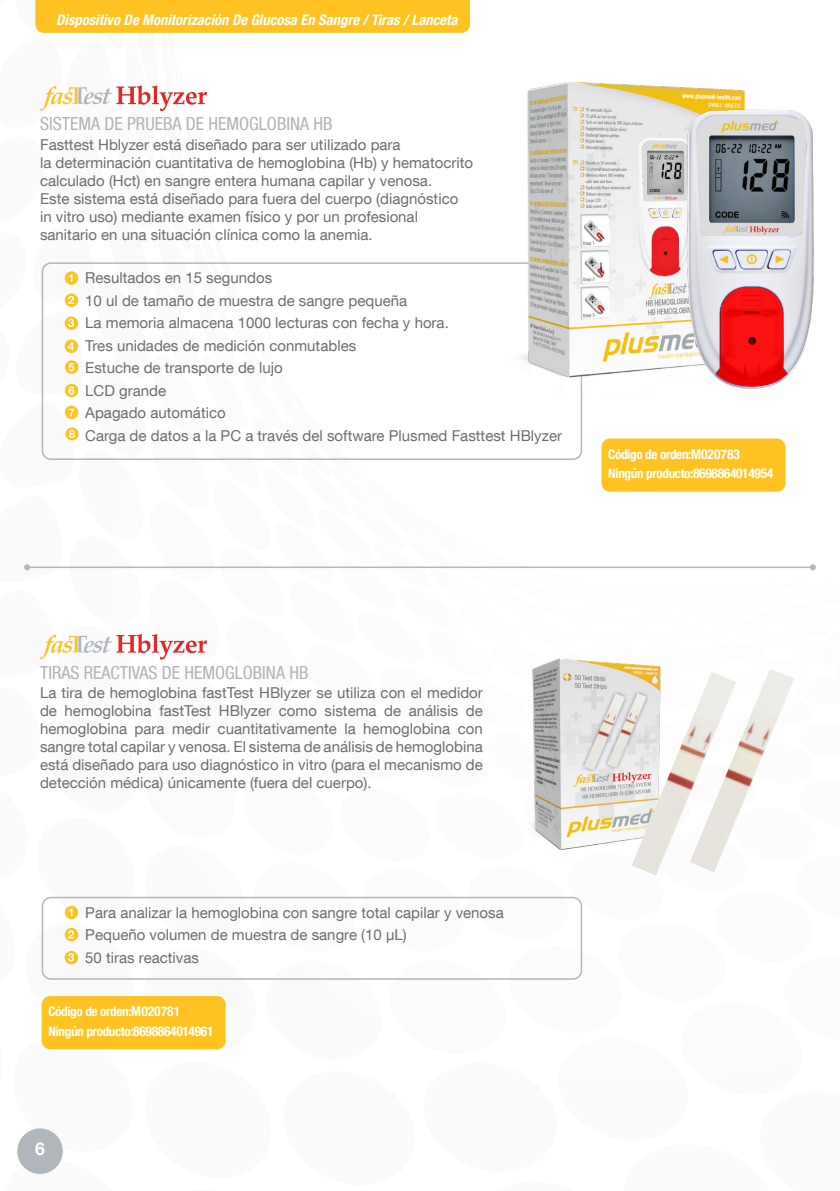
<style>
.page{position:relative;width:840px;height:1191px;background:#fff}
.page>*{position:absolute;margin:0;border:0;box-sizing:border-box;transform-origin:0 0}
.t1{font:condensed 18px "Helvetica Neue LT Com";color:#b2b3b7}
.t2{font:700 17.6px "Helvetica Neue LT Com";color:#fff}
.t3{font:15px/18px "Helvetica Neue LT Com";color:#6c6d70}
.t4{font:italic 700 condensed 14.6px "Helvetica Neue LT Com";color:#fff}
.t5{font:700 condensed 13.2px/19.6px "Helvetica Neue LT Com";letter-spacing:-.025em;color:#fff}
.s1{font-size:13.6px}
</style>
<div class="page">
<div style="left:17px;top:1128px;width:46px;height:46px;background:#b0b6bb;border-radius:50%"></div>
<div style="left:35px;top:0;width:434px;height:33px;background:#fec221"></div>
<hr style="left:27px;top:566px;width:785px;height:2px;background:#b2b7bb">
<svg style="left:24px;top:564px;width:6px;height:6px"></svg>
<svg style="left:809px;top:564px;width:6px;height:6px"></svg>
<svg style="left:65px;top:271px;width:13px;height:14px"></svg>
<svg style="left:65px;top:905px;width:13px;height:14px"></svg>
<div style="left:65px;top:293px;width:13px;height:14px;background:#fec221;border-radius:50%"></div>
<svg style="left:65px;top:928px;width:13px;height:13px"></svg>
<div style="left:65px;top:316px;width:13px;height:14px;background:#fec221;border-radius:50%"></div>
<div style="left:65px;top:951px;width:13px;height:13px;background:#fec221;border-radius:50%"></div>
<div style="left:65px;top:339px;width:13px;height:14px;background:#fec221;border-radius:50%"></div>
<svg style="left:69px;top:274px;width:3px;height:8px"></svg>
<svg style="left:69px;top:908px;width:3px;height:8px"></svg>
<svg style="left:68px;top:296px;width:6px;height:8px"></svg>
<svg style="left:68px;top:930px;width:6px;height:8px"></svg>
<svg style="left:68px;top:319px;width:6px;height:8px"></svg>
<svg style="left:68px;top:953px;width:6px;height:8px"></svg>
<svg style="left:68px;top:342px;width:6px;height:8px"></svg>
<svg style="left:65px;top:360px;width:13px;height:14px"></svg>
<svg style="left:65px;top:384px;width:13px;height:13px"></svg>
<svg style="left:65px;top:405px;width:13px;height:14px"></svg>
<svg style="left:68px;top:363px;width:6px;height:8px"></svg>
<svg style="left:68px;top:386px;width:6px;height:9px"></svg>
<svg style="left:69px;top:409px;width:5px;height:7px"></svg>
<div style="left:42px;top:262px;width:540px;height:198px;border:2px solid #b2b7bb;border-radius:9px"></div>
<div style="left:42px;top:896px;width:540px;height:83px;border:2px solid #b2b7bb;border-radius:9px"></div>
<svg style="left:40px;top:85px;width:167px;height:26px"></svg>
<svg style="left:40px;top:634px;width:167px;height:25px"></svg>
<div style="left:42px;top:996px;width:183px;height:53px;background:#fec221;border-radius:9px"></div>
<img style="left:482px;top:82px;width:263px;height:315px">
<img style="left:532px;top:658px;width:129px;height:192px">
<img style="left:669px;top:92px;width:145px;height:305px">
<img style="left:631px;top:672px;width:58px;height:203px">
<img style="left:689px;top:669px;width:104px;height:203px">
<div style="left:601px;top:438px;width:184px;height:54px;background:#fec221;border-radius:9px"></div>
<svg style="left:65px;top:427px;width:14px;height:13px"></svg>
<svg style="left:69px;top:430px;width:6px;height:8px"></svg>
<p class="t4" style="left:56px;top:11px;width:403px">Dispositivo De Monitorización De Glucosa En Sangre / Tiras / Lanceta</p>
<p class="t1" style="left:40px;top:113px;width:294px">SISTEMA DE PRUEBA DE HEMOGLOBINA HB</p>
<p class="t3" style="left:40px;top:135px;width:434px">Fasttest Hblyzer está diseñado para ser utilizado para<br>la determinación cuantitativa de hemoglobina (Hb) y hematocrito calculado (Hct) en sangre entera humana capilar y venosa.<br>Este sistema está diseñado para fuera del cuerpo (diagnóstico in vitro uso) mediante examen físico y por un profesional sanitario en una situación clínica como la anemia.</p>
<p class="t3" style="left:85px;top:266px;width:478px;line-height:22.4px">Resultados en 15 segundos<br>10 ul de tamaño de muestra de sangre pequeña<br>La memoria almacena 1000 lecturas con fecha y hora.<br>Tres unidades de medición conmutables<br>Estuche de transporte de lujo<br>LCD grande<br>Apagado automático<br>Carga de datos a la PC a través del software Plusmed Fasttest HBlyzer</p>
<p class="t5" style="left:608px;top:444px;width:166px">Código de orden:<span class="s1">M020783<br></span>Ningún producto:<span class="s1">8698864014954</span></p>
<p class="t1" style="left:40px;top:661px;width:270px">TIRAS REACTIVAS DE HEMOGLOBINA HB</p>
<p class="t3" style="left:40px;top:683px;width:444px;text-align:justify">La tira de hemoglobina fastTest HBlyzer se utiliza con el medidor de hemoglobina fastTest HBlyzer como sistema de análisis de hemoglobina para medir cuantitativamente la hemoglobina con sangre total capilar y venosa. El sistema de análisis de hemoglobina está diseñado para uso diagnóstico in vitro (para el mecanismo de detección médica) únicamente (fuera del cuerpo).</p>
<p class="t3" style="left:85px;top:900px;width:420px;line-height:22.4px">Para analizar la hemoglobina con sangre total capilar y venosa<br>Pequeño volumen de muestra de sangre (10 µL)<br>50 tiras reactivas</p>
<p class="t5" style="left:48px;top:1002px;width:166px">Código de orden:<span class="s1">M020781<br></span>Ningún producto:<span class="s1">8698864014961</span></p>
<p class="t2" style="left:35px;top:1137px;width:11px">6</p>
</div>
